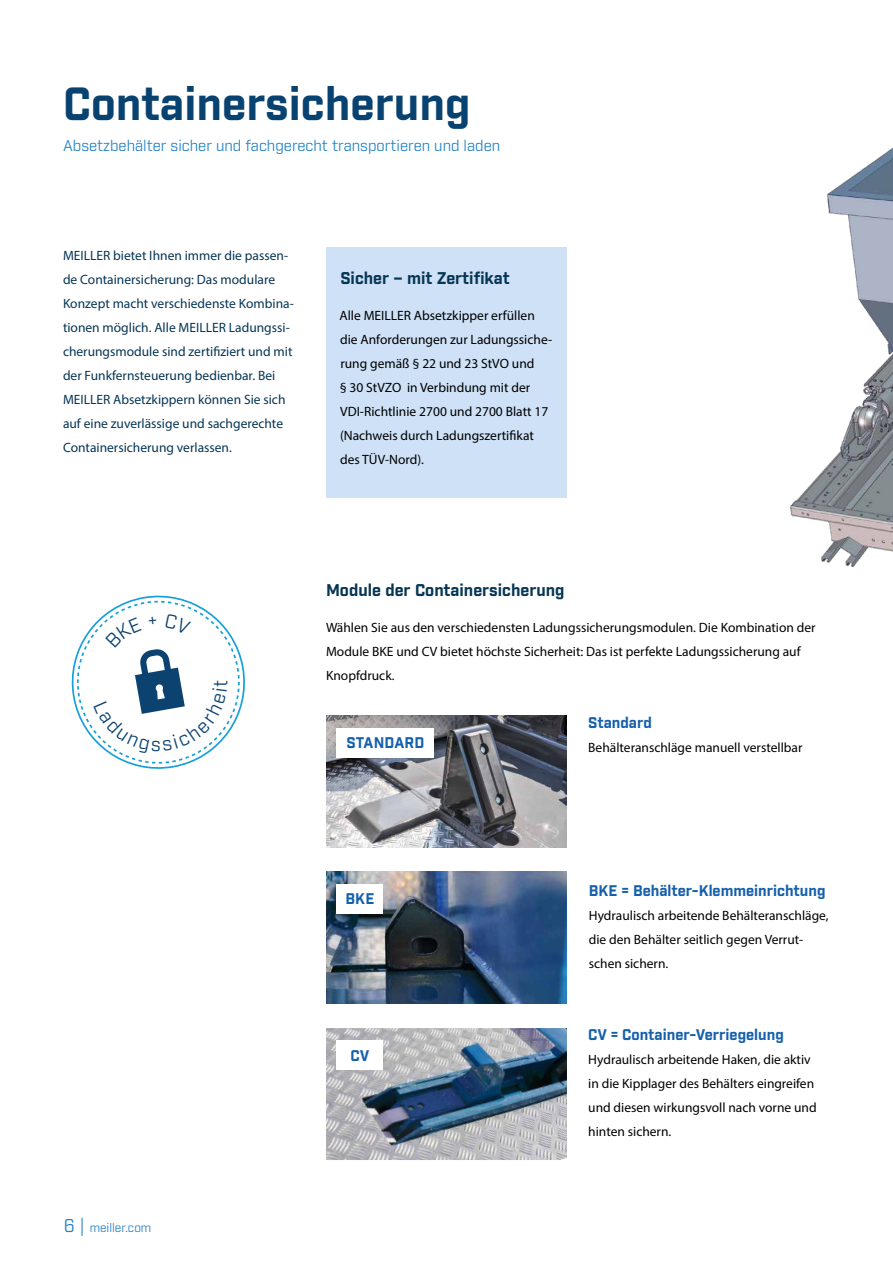
<style>
.page{position:relative;width:893px;height:1263px;background:#fff}
.page>*{position:absolute;margin:0;border:0;box-sizing:border-box;transform-origin:0 0}
.t1{font:700 45px "Industry";color:#084270}
.t2{font:700 16.5px "Industry";color:#073655}
.t3{font:700 15px "Industry";color:#1560ab}
.t4{font:15px "Industry";color:#2281c4}
.t5{font:13.5px/24px "Myriad Pro";color:#000}
.t6{font:13.5px/24px "Myriad Pro";color:#073655}
.t7{font:12px "Industry";color:#2281c4}
.s1{font-size:18px}
</style>
<div class="page">
<img style="left:327px;top:716px;width:240px;height:132px">
<img style="left:326px;top:872px;width:241px;height:132px">
<img style="left:326px;top:1028px;width:241px;height:132px">
<img style="left:790px;top:147px;width:103px;height:420px">
<div style="left:336px;top:884px;width:47px;height:29px;background:#fff"></div>
<div style="left:336px;top:728px;width:98px;height:29px;background:#fff"></div>
<div style="left:336px;top:1040px;width:47px;height:29px;background:#fff"></div>
<div style="left:327px;top:247px;width:240px;height:250px;background:#cee1f6"></div>
<svg style="left:71px;top:595px;width:174px;height:174px"></svg>
<h1 class="t1" style="left:63px;top:76px;width:409px">Containersicherung</h1>
<p class="t4" style="left:63px;top:137px;width:439px">Absetzbehälter sicher und fachgerecht transportieren und laden</p>
<p class="t6" style="left:63px;top:243px;width:232px">MEILLER bietet Ihnen immer die passen&shy;de Containersicherung: Das modulare Konzept macht verschiedenste Kombina&shy;tionen möglich. Alle MEILLER Ladungssi&shy;cherungsmodule sind zertifiziert und mit der Funkfernsteuerung bedienbar. Bei MEILLER Absetzkippern können Sie sich auf eine zuverlässige und sachgerechte Containersicherung verlassen.</p>
<p class="t2" style="left:340px;top:268px;width:171px">Sicher – mit Zertifikat</p>
<p class="t5" style="left:339px;top:303px;width:214px">Alle MEILLER Absetzkipper erfüllen die Anforderungen zur Ladungssiche&shy;rung gemäß § 22 und 23 StVO und<br>§ 30 StVZO in Verbindung mit der<br>VDI-Richtlinie 2700 und 2700 Blatt 17 (Nachweis durch Ladungszertifikat des TÜV-Nord).</p>
<p class="t2" style="left:326px;top:580px;width:240px">Module der Containersicherung</p>
<p class="t5" style="left:326px;top:615px;width:491px">Wählen Sie aus den verschiedensten Ladungssicherungsmodulen. Die Kombination der<br>Module BKE und CV bietet höchste Sicherheit: Das ist perfekte Ladungssicherung auf<br>Knopfdruck.</p>
<p class="t3" style="left:588px;top:713px;width:65px">Standard</p>
<p class="t5" style="left:588px;top:735px;width:216px">Behälteranschläge manuell verstellbar</p>
<p class="t3" style="left:346px;top:734px;width:79px">STANDARD</p>
<p class="t7" style="left:64px;top:1220px;width:89px"><span class="s1">6 |</span> meiller.com</p>
<p class="t3" style="left:345px;top:890px;width:30px">BKE</p>
<p class="t3" style="left:350px;top:1046px;width:20px">CV</p>
<p class="t3" style="left:589px;top:881px;width:238px">BKE = Behälter-Klemmeinrichtung</p>
<p class="t5" style="left:589px;top:903px;width:241px">Hydraulisch arbeitende Behälteranschläge, die den Behälter seitlich gegen Verrut&shy;schen sichern.</p>
<p class="t3" style="left:588px;top:1025px;width:197px">CV = Container-Verriegelung</p>
<p class="t5" style="left:588px;top:1047px;width:230px">Hydraulisch arbeitende Haken, die aktiv in die Kipplager des Behälters eingreifen und diesen wirkungsvoll nach vorne und hinten sichern.</p>
</div>
